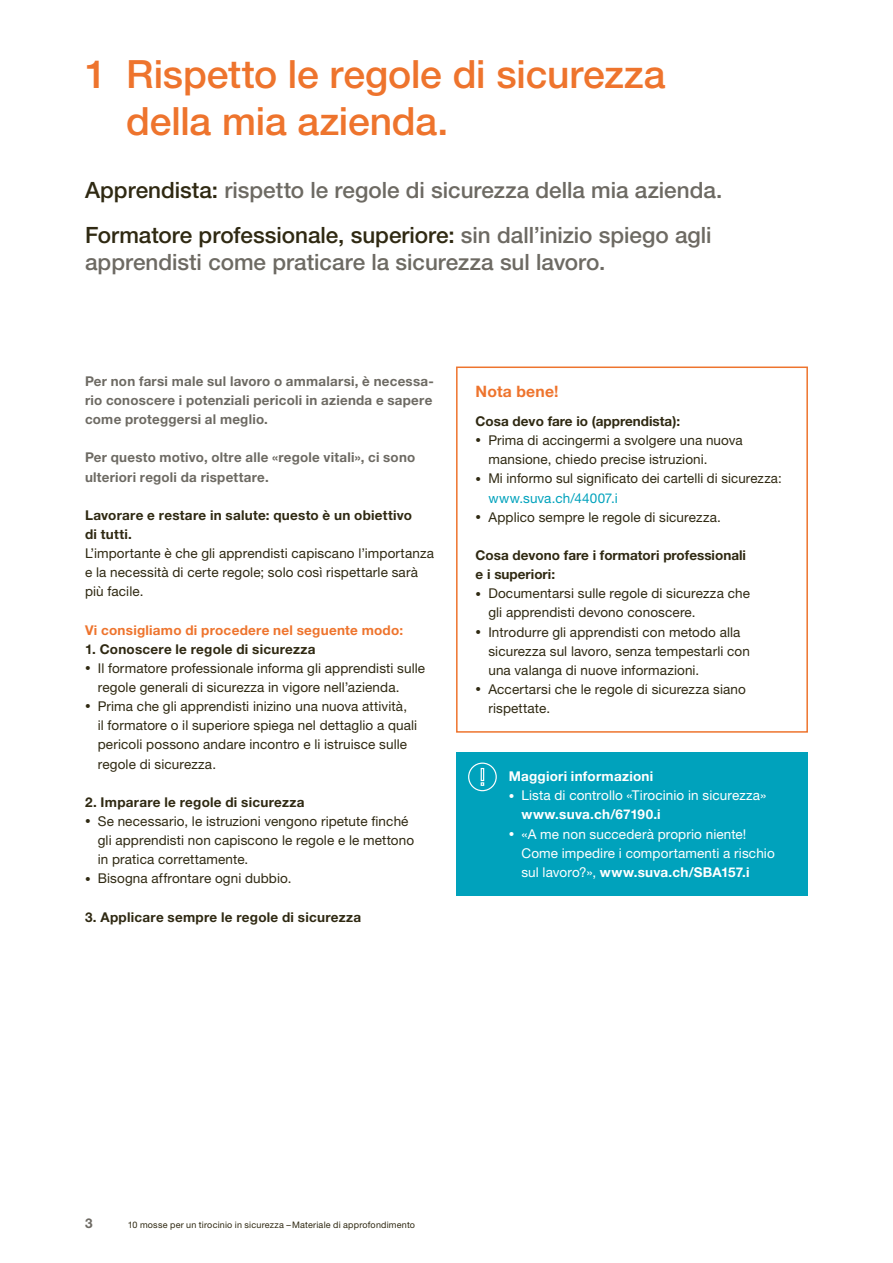
<style>
.page{position:relative;width:893px;height:1263px;background:#fff}
.page>*{position:absolute;margin:0;border:0;box-sizing:border-box;transform-origin:0 0}
.t1{font:500 39px/46.8px "Helvetica Neue LT Std";letter-spacing:-.005em;color:#ee742d}
.t2{font:500 22.5px/45px "Helvetica Neue LT Std";color:#6d6a63}
.t3{font:700 15.75px "Helvetica Neue LT Std";letter-spacing:.015em;color:#ee742d}
.t4{font:13.5px/19.2px "Helvetica Neue LT Std";letter-spacing:.01em;color:#2f2912}
.t5{font:700 13.5px/19.2px "Helvetica Neue LT Std";letter-spacing:.015em;color:#2f2912}
.t6{font:700 13.5px/19.2px "Helvetica Neue LT Std";letter-spacing:.02em;color:#6d6a63;text-align:justify}
.t7{font:13.5px/19.2px "Helvetica Neue LT Std";letter-spacing:.01em;color:#fff}
.t8{font:700 13.5px "Helvetica Neue LT Std";letter-spacing:.02em;color:#ee742d}
.t9{font:700 13.5px "Helvetica Neue LT Std";letter-spacing:.02em;color:#fff}
.t10{font:9px "Helvetica Neue LT Std";letter-spacing:.02em;color:#2f2912}
.s1{color:#2f2912}
.s2{font-size:11.25px}
.s3{color:#00a2bc}
.s4{font-weight:700}
</style>
<div class="page">
<div style="left:456px;top:752px;width:352px;height:144px;background:#00a2bc"></div>
<svg style="left:468px;top:762px;width:29px;height:29px"></svg>
<div style="left:456px;top:366px;width:352px;height:367px;border:2px solid #ee742d"></div>
<h1 class="t1" style="left:126px;top:51px;width:541px;text-indent:-41px">1 Rispetto le regole di sicurezza della mia azienda.</h1>
<h2 class="t2" style="left:85px;top:167px;width:639px"><span class="s1">Apprendista:</span> rispetto le regole di sicurezza della mia azienda.<br><span class="s1">Formatore professionale, superiore:</span> sin dall’inizio spiego agli</h2>
<h2 class="t2" style="left:85px;top:239px;width:522px">apprendisti come praticare la sicurezza sul lavoro.</h2>
<p class="t6" style="left:85px;top:371px;width:350px">Per non farsi male sul lavoro o ammalarsi, è necessa&shy;rio conoscere i potenziali pericoli in azienda e sapere come proteggersi al meglio.</p>
<p class="t6" style="left:85px;top:448px;width:332px">Per questo motivo, oltre alle «regole vitali», ci sono ulteriori regoli da rispettare.</p>
<p class="t5" style="left:85px;top:505px;width:329px">Lavorare e restare in salute: questo è un obiettivo di tutti.</p>
<p class="t4" style="left:85px;top:543px;width:350px">L’importante è che gli apprendisti capiscano l’importanza e la necessità di certe regole; solo così rispettarle sarà più facile.</p>
<p class="t8" style="left:85px;top:621px;width:320px">Vi consigliamo di procedere nel seguente modo:</p>
<p class="t5" style="left:85px;top:639px;width:232px">1. Conoscere le regole di sicurezza</p>
<p class="t4" style="left:98px;top:658px;width:329px;text-indent:-13px"><span class="s2">•</span> Il formatore professionale informa gli apprendisti sulle regole generali di sicurezza in vigore nell’azienda.</p>
<p class="t4" style="left:98px;top:697px;width:321px;text-indent:-13px"><span class="s2">•</span> Prima che gli apprendisti inizino una nuova attività,<br>il formatore o il superiore spiega nel dettaglio a quali pericoli possono andare incontro e li istruisce sulle regole di sicurezza.</p>
<p class="t5" style="left:85px;top:792px;width:221px">2. Imparare le regole di sicurezza</p>
<p class="t4" style="left:98px;top:811px;width:318px;text-indent:-13px"><span class="s2">•</span> Se necessario, le istruzioni vengono ripetute finché gli apprendisti non capiscono le regole e le mettono in pratica correttamente.</p>
<p class="t4" style="left:85px;top:869px;width:208px"><span class="s2">•</span> Bisogna affrontare ogni dubbio.</p>
<p class="t5" style="left:85px;top:907px;width:278px">3. Applicare sempre le regole di sicurezza</p>
<p class="t3" style="left:476px;top:382px;width:84px">Nota bene!</p>
<p class="t5" style="left:476px;top:411px;width:206px">Cosa devo fare io (apprendista):</p>
<p class="t4" style="left:488px;top:431px;width:256px;text-indent:-13px"><span class="s2">•</span> Prima di accingermi a svolgere una nuova mansione, chiedo precise istruzioni.</p>
<p class="t4" style="left:488px;top:469px;width:295px;text-indent:-13px"><span class="s2">•</span> Mi informo sul significato dei cartelli di sicurezza: <span class="s3">www.suva.ch/44007.i</span></p>
<p class="t4" style="left:476px;top:507px;width:247px"><span class="s2">•</span> Applico sempre le regole di sicurezza.</p>
<p class="t5" style="left:476px;top:545px;width:272px">Cosa devono fare i formatori professionali e i superiori:</p>
<p class="t4" style="left:488px;top:584px;width:263px;text-indent:-13px"><span class="s2">•</span> Documentarsi sulle regole di sicurezza che gli apprendisti devono conoscere.</p>
<p class="t4" style="left:488px;top:622px;width:263px;text-indent:-13px"><span class="s2">•</span> Introdurre gli apprendisti con metodo alla sicurezza sul lavoro, senza tempestarli con una valanga di nuove informazioni.</p>
<p class="t4" style="left:488px;top:679px;width:259px;text-indent:-13px"><span class="s2">•</span> Accertarsi che le regole di sicurezza siano rispettate.</p>
<p class="t9" style="left:509px;top:768px;width:146px">Maggiori informazioni</p>
<p class="t7" style="left:521px;top:786px;width:246px;text-indent:-13px"><span class="s2">•</span> Lista di controllo «Tirocinio in sicurezza» <span class="s4">www.suva.ch/67190.i</span></p>
<p class="t7" style="left:521px;top:824px;width:255px;text-indent:-13px"><span class="s2">•</span> «A me non succederà proprio niente!<br>Come impedire i comportamenti a rischio sul lavoro?», <span class="s4">www.suva.ch/SBA157.i</span></p>
<p class="t6" style="left:85px;top:1213px;width:9px">3</p>
<p class="t10" style="left:128px;top:1219px;width:289px">10 mosse per un tirocinio in sicurezza –Materiale di approfondimento</p>
</div>
